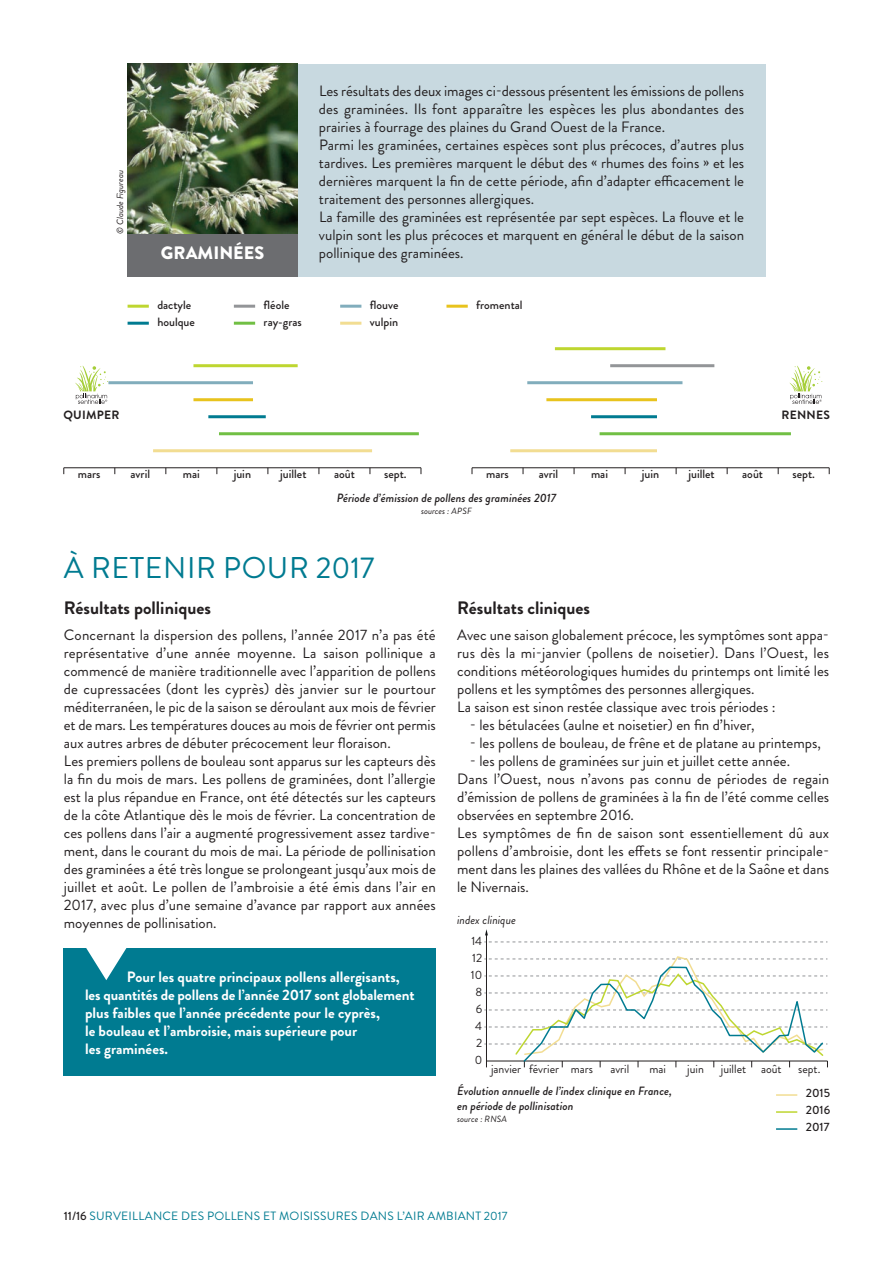
<style>
.page{position:relative;width:893px;height:1263px;background:#fff}
.page>*{position:absolute;margin:0;border:0;box-sizing:border-box;transform-origin:0 0}
.t1{font:30px "Brandon Grotesque";letter-spacing:.02em;color:#007b91}
.t2{font:700 18px "Brandon Grotesque";color:#231f20}
.t3{font:900 18px "Brandon Grotesque";color:#fff}
.t4{font:15px/18px "Brandon Grotesque";color:#231f20}
.t5{font:700 15px/18px "Brandon Grotesque";color:#fff}
.t6{font:500 12px/17px "Brandon Grotesque";color:#231f20}
.t7{font:italic 500 12px/15px "Brandon Grotesque";color:#231f20}
.t8{font:12px "Brandon Grotesque";letter-spacing:.02em;color:#007b91}
.t9{font:12px "Brandon Grotesque";color:#231f20}
.t10{font:700 12px "Brandon Grotesque";letter-spacing:.02em;color:#231f20}
.t11{font:italic 12px "Brandon Grotesque";color:#231f20}
.t12{font:italic 9px "Brandon Grotesque";color:#231f20}
.s1{font-weight:500;color:#231f20}
</style>
<div class="page">
<img style="left:128px;top:64px;width:170px;height:170px">
<div style="left:128px;top:234px;width:170px;height:42px;background:#6c6d70"></div>
<div style="left:298px;top:64px;width:467px;height:212px;background:#c8d9e0"></div>
<hr style="left:64px;top:467px;width:357px;height:1px;background:#231f20">
<hr style="left:219px;top:432px;width:200px;height:3px;background:#71bf44">
<hr style="left:208px;top:415px;width:58px;height:3px;background:#007b91">
<hr style="left:193px;top:364px;width:105px;height:3px;background:#bed630">
<hr style="left:193px;top:398px;width:60px;height:3px;background:#e8c31d">
<hr style="left:108px;top:381px;width:145px;height:3px;background:#81adbc">
<hr style="left:153px;top:449px;width:219px;height:3px;background:#f2dd92">
<hr style="left:472px;top:467px;width:357px;height:1px;background:#231f20">
<hr style="left:610px;top:364px;width:104px;height:3px;background:#939598">
<hr style="left:600px;top:432px;width:191px;height:3px;background:#71bf44">
<hr style="left:591px;top:415px;width:66px;height:3px;background:#007b91">
<hr style="left:555px;top:347px;width:110px;height:3px;background:#bed630">
<hr style="left:546px;top:398px;width:111px;height:3px;background:#e8c31d">
<hr style="left:527px;top:381px;width:155px;height:3px;background:#81adbc">
<hr style="left:510px;top:449px;width:147px;height:3px;background:#f2dd92">
<hr style="left:128px;top:305px;width:21px;height:3px;background:#bed630">
<hr style="left:128px;top:322px;width:21px;height:3px;background:#007b91">
<hr style="left:234px;top:305px;width:21px;height:3px;background:#939598">
<hr style="left:340px;top:305px;width:21px;height:3px;background:#81adbc">
<hr style="left:446px;top:305px;width:22px;height:3px;background:#e8c31d">
<hr style="left:234px;top:322px;width:21px;height:3px;background:#71bf44">
<hr style="left:340px;top:322px;width:21px;height:3px;background:#f2dd92">
<svg style="left:75px;top:366px;width:33px;height:38px"></svg>
<svg style="left:789px;top:366px;width:33px;height:38px"></svg>
<div style="left:64px;top:948px;width:372px;height:128px;background:#007b91"></div>
<svg style="left:86px;top:948px;width:41px;height:32px"></svg>
<hr style="left:486px;top:933px;width:1px;height:128px;background:#231f20">
<svg style="left:484px;top:956px;width:344px;height:111px"></svg>
<svg style="left:484px;top:929px;width:343px;height:13px"></svg>
<hr style="left:776px;top:1094px;width:21px;height:2px;background:#f2dd92">
<hr style="left:776px;top:1111px;width:21px;height:2px;background:#bed630">
<hr style="left:776px;top:1128px;width:21px;height:2px;background:#007b91">
<p class="t12" style="left:117px;top:234px;width:65px;rotate:-90deg">© Claude Figureau</p>
<p class="t3" style="left:161px;top:246px;width:105px">GRAMINÉES</p>
<p class="t4" style="left:319px;top:83px;width:427px">Les résultats des deux images ci-dessous présentent les émissions de pollens des graminées. Ils font apparaître les espèces les plus abondantes des prairies à fourrage des plaines du Grand Ouest de la France.<br>Parmi les graminées, certaines espèces sont plus précoces, d’autres plus tardives. Les premières marquent le début des « rhumes des foins » et les dernières marquent la fin de cette période, afin d’adapter efficacement le traitement des personnes allergiques.<br>La famille des graminées est représentée par sept espèces. La flouve et le vulpin sont les plus précoces et marquent en général le début de la saison pollinique des graminées.</p>
<p class="t6" style="left:157px;top:298px;width:39px">dactyle houlque</p>
<p class="t6" style="left:264px;top:298px;width:27px">fléole</p>
<p class="t6" style="left:370px;top:298px;width:30px">flouve</p>
<p class="t6" style="left:476px;top:298px;width:48px">fromental</p>
<p class="t6" style="left:264px;top:315px;width:40px">ray-gras</p>
<p class="t6" style="left:370px;top:315px;width:30px">vulpin</p>
<p class="t10" style="left:63px;top:410px;width:58px">QUIMPER</p>
<p class="t10" style="left:782px;top:410px;width:50px">RENNES</p>
<p class="t6" style="left:78px;top:467px;width:24px">mars</p>
<p class="t6" style="left:131px;top:467px;width:21px">avril</p>
<p class="t6" style="left:183px;top:467px;width:19px">mai</p>
<p class="t6" style="left:234px;top:467px;width:19px">juin</p>
<p class="t6" style="left:280px;top:467px;width:28px">juillet</p>
<p class="t6" style="left:334px;top:467px;width:22px">août</p>
<p class="t6" style="left:384px;top:467px;width:24px">sept.</p>
<p class="t6" style="left:486px;top:467px;width:24px">mars</p>
<p class="t6" style="left:539px;top:467px;width:21px">avril</p>
<p class="t6" style="left:591px;top:467px;width:19px">mai</p>
<p class="t6" style="left:642px;top:467px;width:19px">juin</p>
<p class="t6" style="left:688px;top:467px;width:28px">juillet</p>
<p class="t6" style="left:742px;top:467px;width:22px">août</p>
<p class="t6" style="left:792px;top:467px;width:24px">sept.</p>
<p class="t7" style="left:337px;top:491px;width:221px">Période d’émission de pollens des graminées 2017</p>
<p class="t12" style="left:421px;top:507px;width:52px">sources : APSF</p>
<h1 class="t1" style="left:64px;top:556px;width:312px">À RETENIR POUR 2017</h1>
<p class="t2" style="left:64px;top:601px;width:149px">Résultats polliniques</p>
<p class="t4" style="left:64px;top:628px;width:374px">Concernant la dispersion des pollens, l’année 2017 n’a pas été représentative d’une année moyenne. La saison pollinique a commencé de manière traditionnelle avec l’apparition de pollens de cupressacées (dont les cyprès) dès janvier sur le pourtour méditerranéen, le pic de la saison se déroulant aux mois de février et de mars. Les températures douces au mois de février ont permis aux autres arbres de débuter précocement leur floraison.<br>Les premiers pollens de bouleau sont apparus sur les capteurs dès la fin du mois de mars. Les pollens de graminées, dont l’allergie est la plus répandue en France, ont été détectés sur les capteurs de la côte Atlantique dès le mois de février. La concentration de ces pollens dans l’air a augmenté progressivement assez tardive&shy;ment, dans le courant du mois de mai. La période de pollinisation des graminées a été très longue se prolongeant jusqu’aux mois de juillet et août. Le pollen de l’ambroisie a été émis dans l’air en 2017, avec plus d’une semaine d’avance par rapport aux années moyennes de pollinisation.</p>
<p class="t5" style="left:85px;top:970px;width:331px;text-indent:42px">Pour les quatre principaux pollens allergisants, les quantités de pollens de l’année 2017 sont globalement plus faibles que l’année précédente pour le cyprès,<br>le bouleau et l’ambroisie, mais supérieure pour<br>les graminées.</p>
<p class="t2" style="left:457px;top:601px;width:134px">Résultats cliniques</p>
<p class="t4" style="left:457px;top:628px;width:374px">Avec une saison globalement précoce, les symptômes sont appa&shy;rus dès la mi-janvier (pollens de noisetier). Dans l’Ouest, les conditions météorologiques humides du printemps ont limité les pollens et les symptômes des personnes allergiques.<br>La saison est sinon restée classique avec trois périodes :</p>
<p class="t4" style="left:470px;top:718px;width:286px">- les bétulacées (aulne et noisetier) en fin d’hiver,</p>
<p class="t4" style="left:470px;top:736px;width:353px">- les pollens de bouleau, de frêne et de platane au printemps,</p>
<p class="t4" style="left:457px;top:754px;width:374px;text-indent:13px">- les pollens de graminées sur juin et juillet cette année.<br>Dans l’Ouest, nous n’avons pas connu de périodes de regain d’émission de pollens de graminées à la fin de l’été comme celles observées en septembre 2016.<br>Les symptômes de fin de saison sont essentiellement dû aux pollens d’ambroisie, dont les effets se font ressentir principale&shy;ment dans les plaines des vallées du Rhône et de la Saône et dans le Nivernais.</p>
<p class="t11" style="left:457px;top:913px;width:60px">index clinique</p>
<p class="t9" style="left:471px;top:934px;width:12px">14</p>
<p class="t9" style="left:472px;top:951px;width:12px">12</p>
<p class="t9" style="left:471px;top:968px;width:13px">10</p>
<p class="t9" style="left:475px;top:985px;width:8px">8</p>
<p class="t9" style="left:476px;top:1002px;width:8px">6</p>
<p class="t9" style="left:475px;top:1019px;width:8px">4</p>
<p class="t9" style="left:476px;top:1036px;width:8px">2</p>
<p class="t9" style="left:475px;top:1053px;width:9px">0</p>
<p class="t9" style="left:491px;top:1062px;width:103px">janvier février mars</p>
<p class="t9" style="left:610px;top:1062px;width:20px">avril</p>
<p class="t9" style="left:649px;top:1062px;width:18px">mai</p>
<p class="t9" style="left:687px;top:1062px;width:18px">juin</p>
<p class="t9" style="left:721px;top:1062px;width:62px">juillet août</p>
<p class="t9" style="left:798px;top:1062px;width:24px">sept.</p>
<p class="t7" style="left:457px;top:1085px;width:216px">Évolution annuelle de l’index clinique en France, en période de pollinisation</p>
<p class="t12" style="left:457px;top:1115px;width:51px">source : RNSA</p>
<p class="t6" style="left:806px;top:1086px;width:26px;text-align:justify">2015<br>2016<br>2017</p>
<p class="t8" style="left:64px;top:1212px;width:445px"><span class="s1">11/16</span> SURVEILLANCE DES POLLENS ET MOISISSURES DANS L’AIR AMBIANT 2017</p>
</div>
